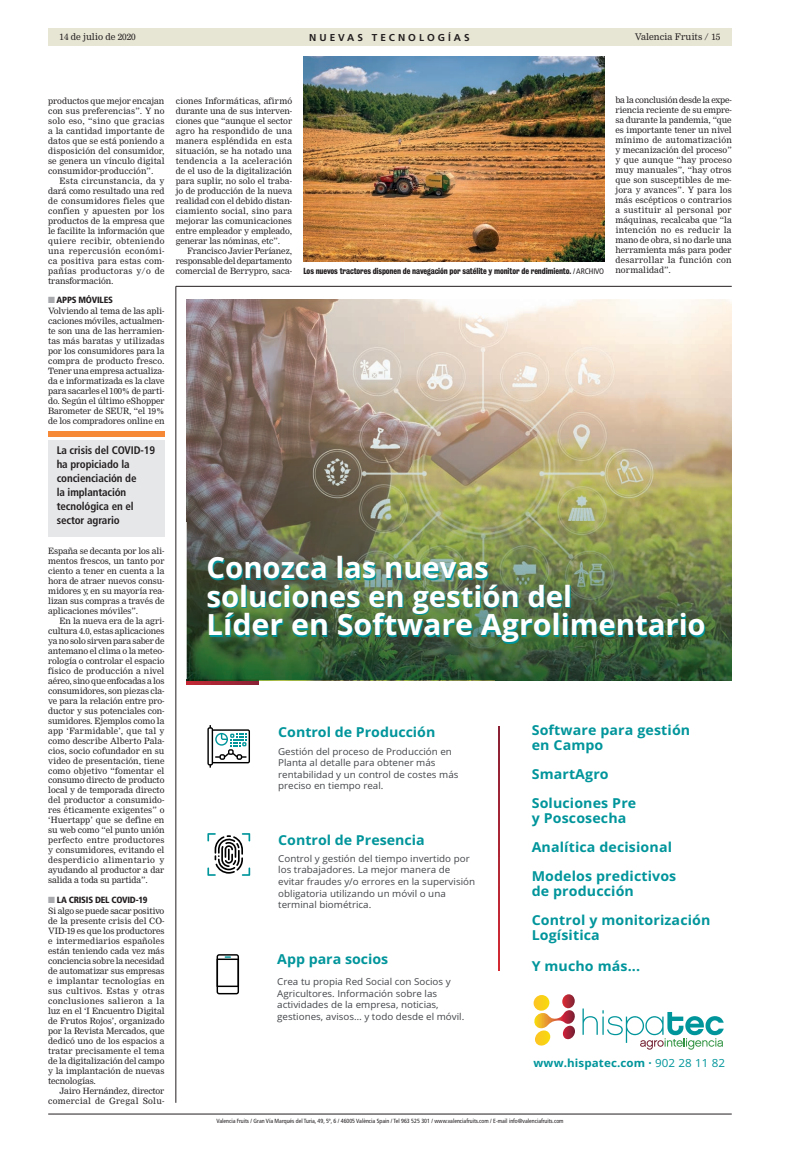
<style>
.page{position:relative;width:797px;height:1151px;background:#fff}
.page>*{position:absolute;margin:0;border:0;box-sizing:border-box;transform-origin:0 0}
.t1{font:700 29.2px/28.3px "Open Sans";color:#fff}
.t2{font:700 13.7px/29.2px "Open Sans";letter-spacing:.01em;color:#00959b;scale:1.04 1}
.t3{font:700 11.2px "Open Sans";letter-spacing:.01em;color:#00959b;scale:1.04 1}
.t4{font:700 condensed 11px/14px "Frutiger";letter-spacing:-.01em;color:#231f20}
.t5{font:700 10px "Frutiger";letter-spacing:.3em;color:#231f20}
.t6{font:9.5px/11.7px "Open Sans";color:#43464a;scale:1.04 1}
.t7{font:9px "Nimrod";color:#231f20}
.t8{font:900 condensed 9px "Frutiger";letter-spacing:-.025em;color:#231f20}
.t9{font:8.5px/10px "Nimrod";letter-spacing:-.01em;color:#231f20;text-align:justify}
.t10{font:8.5px/10px "Nimrod";letter-spacing:.02em;color:#231f20;text-align:right}
.t11{font:8px "Bureau Grot Three Seven";letter-spacing:-.015em;color:#231f20}
.t12{font:condensed 6px "Frutiger";color:#231f20}
.s1{color:#a8a9ad}
.s2{font-family:"Frutiger";font-stretch:condensed}
.s3{font-weight:400}
</style>
<div class="page">
<div style="left:48px;top:28px;width:683px;height:17px;background:#e7e5d4"></div>
<hr style="left:48px;top:1114px;width:683px;height:1px;background:#231f20">
<svg style="left:187px;top:681px;width:71px;height:3px"></svg>
<svg style="left:207px;top:833px;width:43px;height:43px"></svg>
<svg style="left:207px;top:725px;width:43px;height:43px"></svg>
<svg style="left:216px;top:954px;width:23px;height:40px"></svg>
<svg style="left:533px;top:994px;width:42px;height:52px"></svg>
<svg style="left:582px;top:1008px;width:141px;height:42px"></svg>
<svg style="left:498px;top:727px;width:1px;height:243px"></svg>
<img style="left:187px;top:299px;width:544px;height:382px">
<img style="left:187px;top:679px;width:71px;height:1px">
<hr style="left:176px;top:286px;width:555px;height:1px;background:#231f20">
<hr style="left:176px;top:286px;width:1px;height:817px;background:#231f20">
<img style="left:303px;top:57px;width:301px;height:205px">
<div style="left:48px;top:432px;width:116px;height:5px;background:#f58938"></div>
<div style="left:48px;top:440px;width:116px;height:96px;background:#e6e7e9"></div>
<p class="t7" style="left:60px;top:32px;width:78px">14 de julio de 2020</p>
<p class="t5" style="left:309px;top:32px;width:162px">NUEVAS TECNOLOGÍAS</p>
<p class="t7" style="left:634px;top:32px;width:87px">Valencia Fruits / 15</p>
<p class="t9" style="left:48px;top:96px;width:118px">productos que mejor encajan con sus preferencias”. Y no solo eso, “sino que gracias a la cantidad importante de datos que se está poniendo a disposición del consumidor, se genera un vínculo digital consumidor-producción”.</p>
<p class="t9" style="left:48px;top:175px;width:118px;text-indent:11px">Esta circunstancia, da y dará como resultado una red de consumidores fieles que confíen y apuesten por los productos de la empresa que le facilite la información que quiere recibir, obteniendo una repercusión económi&shy;ca positiva para estas com&shy;pañías productoras y/o de transformación.</p>
<p class="t8" style="left:48px;top:294px;width:66px"><span class="s1">■</span> APPS MÓVILES</p>
<p class="t9" style="left:48px;top:306px;width:118px">Volviendo al tema de las apli&shy;caciones móviles, actualmen&shy;te son una de las herramien&shy;tas más baratas y utilizadas por los consumidores para la compra de producto fresco.<br>Tener una empresa actualiza&shy;da e informatizada es la clave para sacarles el 100% de parti&shy;do. Según el último eShopper Barometer de SEUR, “el 19% de los compradores online en</p>
<p class="t4" style="left:57px;top:443px;width:100px">La crisis del COVID-19 ha propiciado la concienciación de<br>la implantación tecnológica en el sector agrario</p>
<p class="t9" style="left:48px;top:545px;width:118px">España se decanta por los ali&shy;mentos frescos, un tanto por ciento a tener en cuenta a la hora de atraer nuevos consu&shy;midores y, en su mayoría rea&shy;lizan sus compras a través de aplicaciones móviles”.</p>
<p class="t9" style="left:48px;top:615px;width:118px;text-indent:11px">En la nueva era de la agri&shy;cultura 4.0, estas aplicaciones ya no solo sirven para saber de antemano el clima o la meteo&shy;rología o controlar el espacio físico de producción a nivel aéreo, sino que enfocadas a los consumidores, son piezas cla&shy;ve para la relación entre pro&shy;ductor y sus potenciales con&shy;sumidores. Ejemplos como la app ‘Farmidable’, que tal y como describe Alberto Pala&shy;cios, socio cofundador en su video de presentación, tiene como objetivo “fomentar el consumo directo de producto local y de temporada directo del productor a consumido&shy;res éticamente exigentes” o ‘Huertapp’ que se define en su web como “el punto unión perfecto entre productores y consumidores, evitando el desperdicio alimentario y ayudando al productor a dar salida a toda su partida”.</p>
<p class="t8" style="left:48px;top:894px;width:101px"><span class="s1">■</span> LA CRISIS DEL COVID-19</p>
<p class="t9" style="left:48px;top:906px;width:118px">Si algo se puede sacar positivo de la presente crisis del CO-VID-19 es que los productores e intermediarios españoles están teniendo cada vez más conciencia sobre la necesidad de automatizar sus empresas e implantar tecnologías en sus cultivos. Estas y otras conclusiones salieron a la luz en el ‘I Encuentro Digital de Frutos Rojos’, organizado por la Revista Mercados, que dedicó uno de los espacios a tratar precisamente el tema de la digitalización del campo y la implantación de nuevas tecnologías.</p>
<p class="t10" style="left:48px;top:1085px;width:118px">Jairo Hernández, director comercial de Gregal Solu-</p>
<p class="t9" style="left:176px;top:96px;width:118px">ciones Informáticas, afirmó durante una de sus interven&shy;ciones que “aunque el sector agro ha respondido de una manera espléndida en esta situación, se ha notado una tendencia a la aceleración de el uso de la digitalización para suplir, no solo el traba&shy;jo de producción de la nueva realidad con el debido distan&shy;ciamiento social, sino para mejorar las comunicaciones entre empleador y empleado, generar las nóminas, etc”.</p>
<p class="t9" style="left:176px;top:245px;width:118px;text-indent:11px">Francisco Javier Períanez, responsable del departamento comercial de Berrypro, saca-</p>
<p class="t11" style="left:303px;top:266px;width:302px">Los nuevos tractores disponen de navegación por satélite y monitor de rendimiento. <span class="s2">/ ARCHIVO</span></p>
<p class="t9" style="left:615px;top:95px;width:118px">ba la conclusión desde la expe&shy;riencia reciente de su empre&shy;sa durante la pandemia, “que es importante tener un nivel mínimo de automatización y mecanización del proceso” y que aunque “hay proceso muy manuales”, “hay otros que son susceptibles de me&shy;jora y avances”. Y para los más escépticos o contrarios a sustituir al personal por máquinas, recalcaba que “la intención no es reducir la mano de obra, si no darle una herramienta más para poder desarrollar la función con normalidad”.</p>
<h1 class="t1" style="left:206px;top:553px;width:500px">Conozca las nuevas<br>soluciones en gestión del<br>Líder en Software Agrolimentario</h1>
<h2 class="t2" style="left:278px;top:717px;width:153px">Control de Producción</h2>
<p class="t6" style="left:278px;top:745px;width:175px">Gestión del proceso de Producción en Planta al detalle para obtener más rentabilidad y un control de costes más preciso en tiempo real.</p>
<h2 class="t2" style="left:278px;top:825px;width:142px">Control de Presencia</h2>
<p class="t6" style="left:278px;top:852px;width:191px">Control y gestión del tiempo invertido por los trabajadores. La mejor manera de evitar fraudes y/o errores en la supervisión obligatoria utilizando un móvil o una terminal biométrica.</p>
<h2 class="t2" style="left:277px;top:944px;width:108px">App para socios</h2>
<p class="t6" style="left:277px;top:975px;width:181px">Crea tu propia Red Social con Socios y Agricultores. Información sobre las actividades de la empresa, noticias, gestiones, avisos… y todo desde el móvil.</p>
<h2 class="t2" style="left:531px;top:723px;width:154px;line-height:14.6px">Software para gestión en Campo</h2>
<h2 class="t2" style="left:531px;top:759px;width:102px">SmartAgro<br>Soluciones Pre</h2>
<h2 class="t2" style="left:531px;top:803px;width:141px">y Poscosecha<br>Analítica decisional<br>Modelos predictivos</h2>
<h2 class="t2" style="left:531px;top:876px;width:173px">de producción<br>Control y monitorización</h2>
<h2 class="t2" style="left:531px;top:920px;width:67px">Logísitica</h2>
<h2 class="t2" style="left:531px;top:951px;width:106px">Y mucho más...</h2>
<h3 class="t3" style="left:533px;top:1055px;width:186px">www.hispatec.com · <span class="s3">902 28 11 82</span></h3>
<p class="t12" style="left:216px;top:1117px;width:349px">Valencia Fruits / Gran Vía Marqués del Turia, 49, 5º, 6 / 46005 València Spain / Tel 963 525 301 / www.valenciafruits.com / E-mail info@valenciafruits.com</p>
</div>
